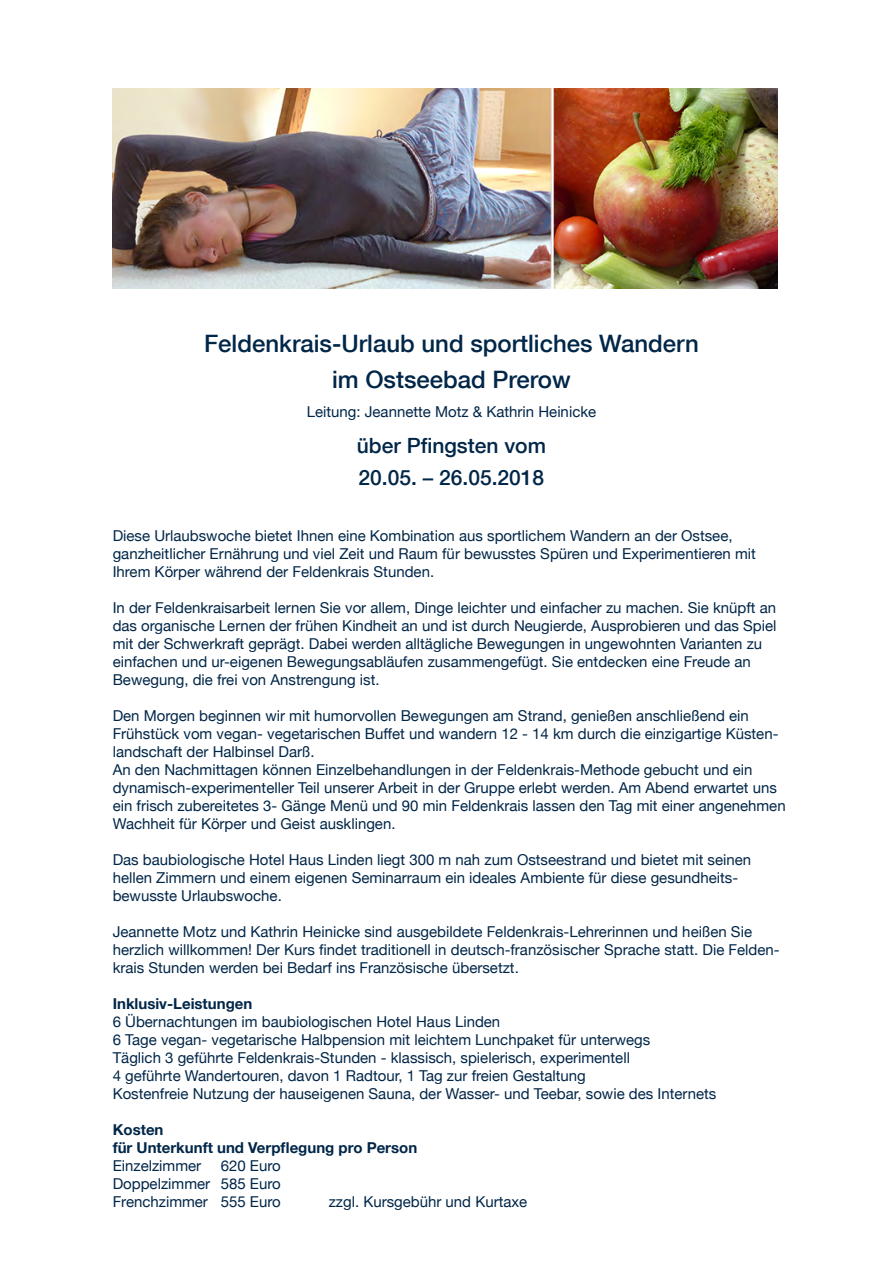
<style>
.page{position:relative;width:893px;height:1263px;background:#fff}
.page>*{position:absolute;margin:0;border:0;box-sizing:border-box;transform-origin:0 0}
.t1{font:500 24px/36px "Helvetica Neue";color:#002648;text-align:center}
.t2{font:500 21px/32.4px "Helvetica Neue";color:#002648}
.t3{font:15px/18px "Helvetica Neue";color:#002648}
.t4{font:700 15px/18px "Helvetica Neue";color:#002648}
</style>
<div class="page">
<img style="left:113px;top:88px;width:664px;height:200px">
<h1 class="t1" style="left:204px;top:324px;width:496px">Feldenkrais-Urlaub und sportliches Wandern im Ostseebad Prerow</h1>
<p class="t3" style="left:307px;top:401px;width:291px">Leitung: Jeannette Motz &amp; Kathrin Heinicke</p>
<h2 class="t2" style="left:357px;top:428px;width:191px">über Pfingsten vom<br>20.05. – 26.05.2018</h2>
<p class="t3" style="left:113px;top:525px;width:645px">Diese Urlaubswoche bietet Ihnen eine Kombination aus sportlichem Wandern an der Ostsee, ganzheitlicher Ernährung und viel Zeit und Raum für bewusstes Spüren und Experimentieren mit<br>Ihrem Körper während der Feldenkrais Stunden.</p>
<p class="t3" style="left:113px;top:597px;width:665px">In der Feldenkraisarbeit lernen Sie vor allem, Dinge leichter und einfacher zu machen. Sie knüpft an das organische Lernen der frühen Kindheit an und ist durch Neugierde, Ausprobieren und das Spiel mit der Schwerkraft geprägt. Dabei werden alltägliche Bewegungen in ungewohnten Varianten zu einfachen und ur-eigenen Bewegungsabläufen zusammengefügt. Sie entdecken eine Freude an Bewegung, die frei von Anstrengung ist.</p>
<p class="t3" style="left:113px;top:705px;width:674px">Den Morgen beginnen wir mit humorvollen Bewegungen am Strand, genießen anschließend ein Frühstück vom vegan- vegetarischen Buffet und wandern 12 - 14 km durch die einzigartige Küsten&shy;landschaft der Halbinsel Darß.<br>An den Nachmittagen können Einzelbehandlungen in der Feldenkrais-Methode gebucht und ein dynamisch-experimenteller Teil unserer Arbeit in der Gruppe erlebt werden. Am Abend erwartet uns ein frisch zubereitetes 3- Gänge Menü und 90 min Feldenkrais lassen den Tag mit einer angenehmen Wachheit für Körper und Geist ausklingen.</p>
<p class="t3" style="left:113px;top:849px;width:640px">Das baubiologische Hotel Haus Linden liegt 300 m nah zum Ostseestrand und bietet mit seinen hellen Zimmern und einem eigenen Seminarraum ein ideales Ambiente für diese gesundheits&shy;bewusste Urlaubswoche.</p>
<p class="t3" style="left:113px;top:921px;width:668px">Jeannette Motz und Kathrin Heinicke sind ausgebildete Feldenkrais-Lehrerinnen und heißen Sie herzlich willkommen! Der Kurs findet traditionell in deutsch-französischer Sprache statt. Die Felden&shy;krais Stunden werden bei Bedarf ins Französische übersetzt.</p>
<p class="t4" style="left:113px;top:994px;width:141px">Inklusiv-Leistungen</p>
<p class="t3" style="left:113px;top:1011px;width:605px">6 Übernachtungen im baubiologischen Hotel Haus Linden<br>6 Tage vegan- vegetarische Halbpension mit leichtem Lunchpaket für unterwegs<br>Täglich 3 geführte Feldenkrais-Stunden - klassisch, spielerisch, experimentell<br>4 geführte Wandertouren, davon 1 Radtour, 1 Tag zur freien Gestaltung<br>Kostenfreie Nutzung der hauseigenen Sauna, der Wasser- und Teebar, sowie des Internets</p>
<p class="t4" style="left:113px;top:1120px;width:306px">Kosten<br>für Unterkunft und Verpflegung pro Person</p>
<p class="t3" style="left:113px;top:1155px;width:90px">Einzelzimmer</p>
<p class="t3" style="left:113px;top:1155px;width:170px;text-align:justify;text-indent:108px">620 Euro Doppelzimmer 585 Euro Frenchzimmer 555 Euro</p>
<p class="t3" style="left:329px;top:1191px;width:200px">zzgl. Kursgebühr und Kurtaxe</p>
</div>
